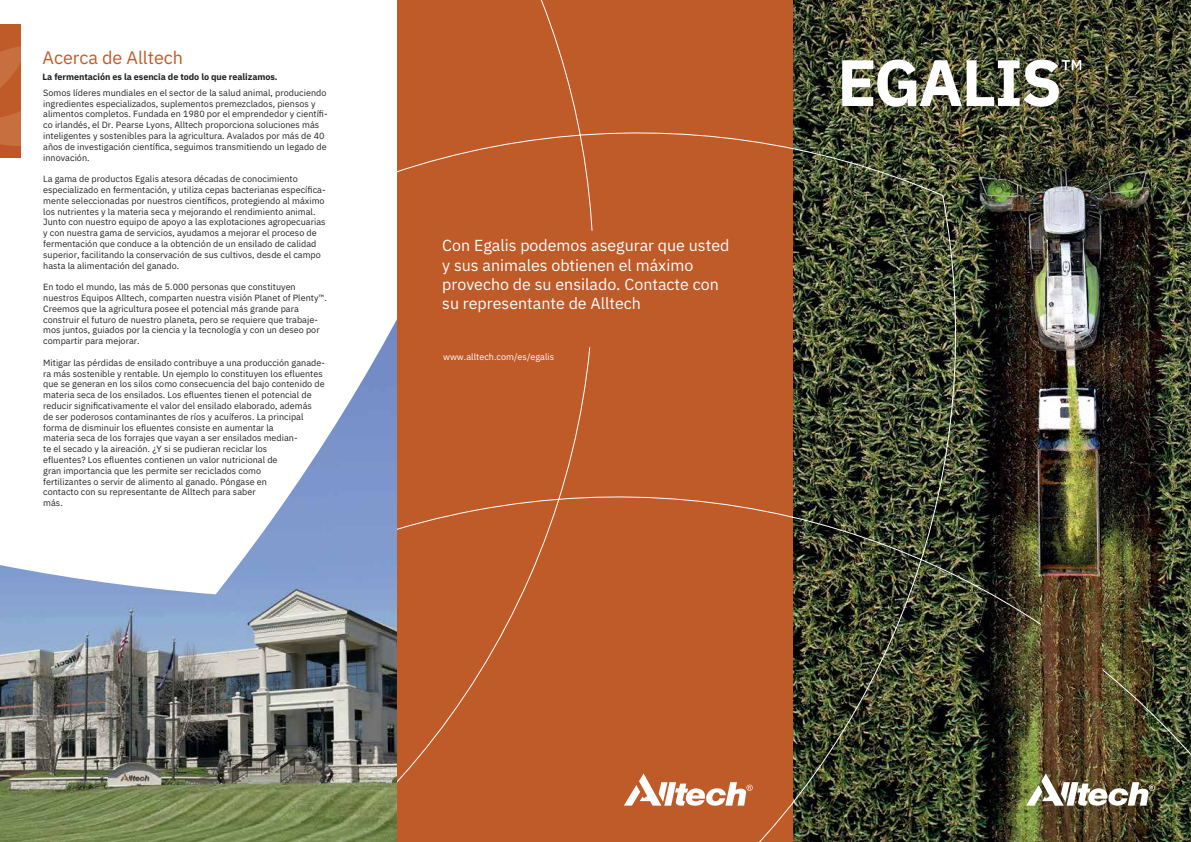
<style>
.page{position:relative;width:1191px;height:842px;background:#fff}
.page>*{position:absolute;margin:0;border:0;box-sizing:border-box;transform-origin:0 0}
.t1{font:18px "IBM Plex Sans";letter-spacing:-.005em;color:#bf5a29}
.t2{font:16px/19.2px "IBM Plex Sans";color:#fff}
.t3{font:9px/10.8px "IBM Plex Sans";letter-spacing:.005em;color:#231f20}
.t4{font:700 9px "IBM Plex Sans";letter-spacing:-.005em;color:#231f20}
.t5{font:9px "IBM Plex Sans";letter-spacing:.005em;color:#fff}
</style>
<div class="page">
<img style="left:0;top:594px;width:397px;height:248px">
<svg style="left:0;top:24px;width:397px;height:570px"></svg>
<img style="left:793px;top:0;width:398px;height:842px">
<img style="left:1026px;top:773px;width:129px;height:33px">
<div style="left:397px;top:0;width:396px;height:842px;background:#bf5a29"></div>
<svg style="left:624px;top:773px;width:128px;height:33px"></svg>
<div style="left:0;top:25px;width:21px;height:133px;background:#c15428"></div>
<svg style="left:0;top:46px;width:21px;height:100px"></svg>
<h1 class="t1" style="left:43px;top:44px;width:142px">Acerca de Alltech</h1>
<p class="t4" style="left:43px;top:70px;width:237px">La fermentación es la esencia de todo lo que realizamos.</p>
<p class="t3" style="left:43px;top:86px;width:286px">Somos líderes mundiales en el sector de la salud animal, produciendo ingredientes especializados, suplementos premezclados, piensos y alimentos completos. Fundada en 1980 por el emprendedor y científi&shy;co irlandés, el Dr. Pearse Lyons, Alltech proporciona soluciones más inteligentes y sostenibles para la agricultura. Avalados por más de 40 años de investigación científica, seguimos transmitiendo un legado de innovación.</p>
<p class="t3" style="left:43px;top:173px;width:284px">La gama de productos Egalis atesora décadas de conocimiento especializado en fermentación, y utiliza cepas bacterianas específica&shy;mente seleccionadas por nuestros científicos, protegiendo al máximo los nutrientes y la materia seca y mejorando el rendimiento animal.<br>Junto con nuestro equipo de apoyo a las explotaciones agropecuarias y con nuestra gama de servicios, ayudamos a mejorar el proceso de fermentación que conduce a la obtención de un ensilado de calidad superior, facilitando la conservación de sus cultivos, desde el campo hasta la alimentación del ganado.</p>
<p class="t3" style="left:43px;top:281px;width:285px">En todo el mundo, las más de 5.000 personas que constituyen nuestros Equipos Alltech, comparten nuestra visión Planet of Plenty™.<br>Creemos que la agricultura posee el potencial más grande para construir el futuro de nuestro planeta, pero se requiere que trabaje&shy;mos juntos, guiados por la ciencia y la tecnología y con un deseo por compartir para mejorar.</p>
<p class="t3" style="left:43px;top:356px;width:283px">Mitigar las pérdidas de ensilado contribuye a una producción ganade&shy;ra más sostenible y rentable. Un ejemplo lo constituyen los efluentes que se generan en los silos como consecuencia del bajo contenido de materia seca de los ensilados. Los efluentes tienen el potencial de reducir significativamente el valor del ensilado elaborado, además<br>de ser poderosos contaminantes de ríos y acuíferos. La principal forma de disminuir los efluentes consiste en aumentar la<br>materia seca de los forrajes que vayan a ser ensilados median-<br>te el secado y la aireación. ¿Y si se pudieran reciclar los<br>efluentes? Los efluentes contienen un valor nutricional de<br>gran importancia que les permite ser reciclados como<br>fertilizantes o servir de alimento al ganado. Póngase en<br>contacto con su representante de Alltech para saber<br>más.</p>
<h2 class="t2" style="left:442px;top:235px;width:289px">Con Egalis podemos asegurar que usted y sus animales obtienen el máximo provecho de su ensilado. Contacte con su representante de Alltech</h2>
<p class="t5" style="left:443px;top:350px;width:113px">www.alltech.com/es/egalis</p>
</div>
